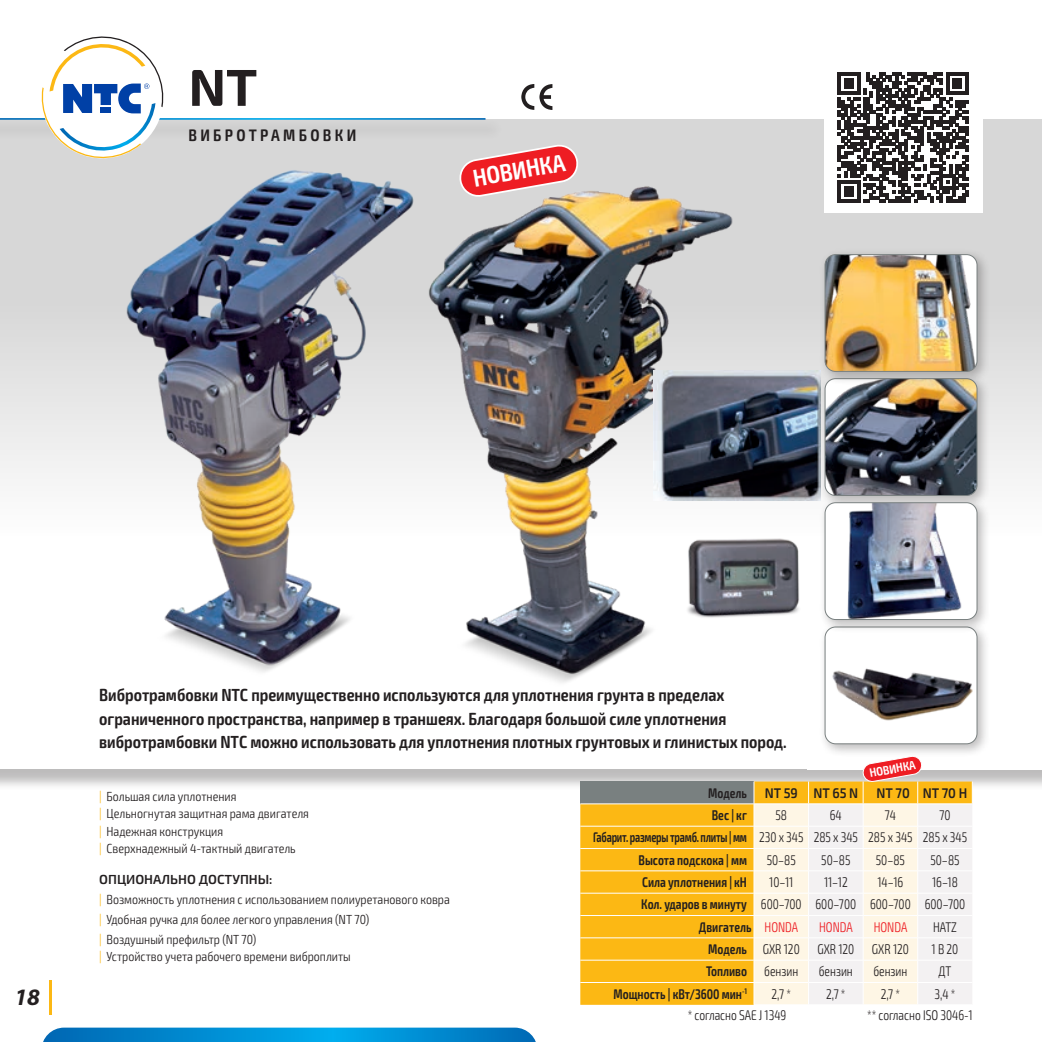
<style>
.page{position:relative;width:1042px;height:1042px;background:#fff}
.page>*{position:absolute;margin:0;border:0;box-sizing:border-box;transform-origin:0 0}
.t1{font:700 51.98px "Exo 2";color:#231f20}
.t2{font:600 condensed 24.5px "Exo 2";color:#fff}
.t3{font:italic 700 23.62px "Myriad Pro";color:#231f20}
.Normální{font:600 condensed 17.5px/23.6px "Exo 2";color:#231f20}
.t4{font:600 condensed 16.62px "Exo 2";letter-spacing:.2em;color:#231f20}
.Normální-2{font:300 condensed 14px "Exo 2";color:#231f20;scale:.9 1}
.Normální-3{font:600 condensed 14px "Exo 2";color:#231f20;scale:.9 1}
.Normální-4{font:600 condensed 14px "Exo 2";letter-spacing:-.02em;color:#231f20;scale:.8 1}
.Normální-5{font:600 14px "Exo 2";color:#231f20;scale:.9 1}
.Normální-6{font:300 condensed 14px "Exo 2";color:#ee1d23;scale:.9 1}
.Normální-7{font:300 condensed 13.12px "Exo 2";color:#231f20}
.Normální-8{font:600 13.12px "Exo 2";color:#231f20}
.t5{font:600 condensed 12.25px "Exo 2";color:#fff}
.s1{color:#fcb814}
</style>
<div class="page">
<div style="left:0;top:633px;width:1042px;height:158px;background:#231f20;opacity:.3"></div>
<div style="left:0;top:630px;width:1042px;height:139px;background:#fff"></div>
<svg style="left:43px;top:1027px;width:493px;height:15px;background:#1092d3"></svg>
<div style="left:0;top:119px;width:1042px;height:417px;background:linear-gradient(to bottom,#cecece,#f6f6f6)"></div>
<div style="left:823px;top:55px;width:159px;height:158px;background:#fff"></div>
<hr style="left:50px;top:980px;width:2px;height:34px;background:#fcb814">
<svg style="left:521px;top:84px;width:31px;height:26px"></svg>
<img style="left:95px;top:140px;width:372px;height:532px">
<img style="left:389px;top:167px;width:352px;height:516px">
<div style="left:818px;top:372px;width:172px;height:137px;background:#231f20;opacity:.3"></div>
<img style="left:825px;top:385px;width:152px;height:110px">
<div style="left:824px;top:378px;width:153px;height:118px;border:1px solid #798080;border-radius:11px"></div>
<div style="left:818px;top:248px;width:172px;height:137px;background:#231f20;opacity:.3"></div>
<img style="left:825px;top:255px;width:152px;height:116px">
<div style="left:824px;top:254px;width:153px;height:118px;border:1px solid #798080;border-radius:11px"></div>
<div style="left:818px;top:620px;width:172px;height:137px;background:#231f20;opacity:.3"></div>
<img style="left:825px;top:633px;width:152px;height:111px">
<div style="left:824px;top:626px;width:153px;height:118px;border:1px solid #798080;border-radius:11px"></div>
<div style="left:818px;top:496px;width:172px;height:137px;background:#231f20;opacity:.3"></div>
<img style="left:825px;top:503px;width:152px;height:116px">
<div style="left:824px;top:502px;width:153px;height:118px;border:1px solid #798080;border-radius:11px"></div>
<img style="left:678px;top:520px;width:152px;height:125px">
<img style="left:653px;top:371px;width:168px;height:129px">
<svg style="left:838px;top:72px;width:130px;height:131px"></svg>
<svg style="left:580px;top:781px;width:173px;height:224px;background:#eeb321"></svg>
<hr style="left:580px;top:803px;width:174px;height:1px;background:#fff">
<hr style="left:580px;top:826px;width:174px;height:1px;background:#fff">
<hr style="left:580px;top:848px;width:174px;height:1px;background:#fff">
<hr style="left:580px;top:870px;width:174px;height:1px;background:#fff">
<hr style="left:580px;top:893px;width:174px;height:1px;background:#fff">
<hr style="left:580px;top:915px;width:174px;height:1px;background:#fff">
<hr style="left:580px;top:937px;width:174px;height:1px;background:#fff">
<hr style="left:580px;top:960px;width:174px;height:1px;background:#fff">
<hr style="left:580px;top:982px;width:174px;height:1px;background:#fff">
<div style="left:0;top:119px;width:505px;height:21px;background:#d2d2d2"></div>
<hr style="left:0;top:118px;width:485px;height:2px;background:#fff">
<svg style="left:39px;top:36px;width:127px;height:127px"></svg>
<svg style="left:459px;top:144px;width:120px;height:53px;background:#e76c70"></svg>
<svg style="left:753px;top:755px;width:220px;height:250px"></svg>
<p class="t1" style="left:189px;top:48px;width:70px">NT</p>
<p class="t4" style="left:189px;top:125px;width:169px">ВИБРОТРАМБОВКИ</p>
<p class="t2" style="left:471px;top:164px;width:95px;rotate:-10deg">НОВИНКА</p>
<h3 class="t3" style="left:15px;top:984px;width:27px">18</h3>
<p class="Normální" style="left:99px;top:683px;width:689px">Вибротрамбовки NTC преимущественно используются для уплотнения грунта в пределах ограниченного пространства, например в траншеях. Благодаря большой силе уплотнения вибротрамбовки NTC можно использовать для уплотнения плотных грунтовых и глинистых пород.</p>
<p class="t5" style="left:868px;top:766px;width:48px;rotate:-10deg">НОВИНКА</p>
<p class="Normální-7" style="left:99px;top:788px;width:139px"><span class="s1">|</span> Большая сила уплотнения</p>
<p class="Normální-7" style="left:99px;top:806px;width:211px"><span class="s1">|</span> Цельногнутая защитная рама двигателя</p>
<p class="Normální-7" style="left:99px;top:823px;width:125px"><span class="s1">|</span> Надежная конструкция</p>
<p class="Normální-7" style="left:99px;top:841px;width:198px"><span class="s1">|</span> Сверхнадежный 4-тактный двигатель</p>
<p class="Normální-8" style="left:99px;top:870px;width:175px">ОПЦИОНАЛЬНО ДОСТУПНЫ:</p>
<p class="Normální-7" style="left:99px;top:891px;width:352px"><span class="s1">|</span> Возможность уплотнения с использованием полиуретанового ковра</p>
<p class="Normální-7" style="left:99px;top:911px;width:271px"><span class="s1">|</span> Удобная ручка для более легкого управления (NT 70)</p>
<p class="Normální-7" style="left:99px;top:931px;width:159px"><span class="s1">|</span> Воздушный префильтр (NT 70)</p>
<p class="Normální-7" style="left:99px;top:949px;width:253px"><span class="s1">|</span> Устройство учета рабочего времени виброплиты</p>
<p class="Normální-3" style="left:708px;top:784px;width:44px">Модель</p>
<p class="Normální-5" style="left:765px;top:782px;width:38px">NT 59</p>
<p class="Normální-5" style="left:813px;top:782px;width:51px">NT 65 N</p>
<p class="Normální-5" style="left:876px;top:782px;width:38px">NT 70</p>
<p class="Normální-5" style="left:922px;top:782px;width:51px">NT 70 H</p>
<p class="Normální-3" style="left:712px;top:807px;width:41px">Вес | кг</p>
<p class="Normální-2" style="left:775px;top:807px;width:14px">58</p>
<p class="Normální-2" style="left:830px;top:807px;width:15px">64</p>
<p class="Normální-2" style="left:885px;top:807px;width:14px">74</p>
<p class="Normální-2" style="left:939px;top:807px;width:14px">70</p>
<p class="Normální-4" style="left:593px;top:829px;width:194px">Габарит. рaзмеры трамб. плиты | мм</p>
<p class="Normální-2" style="left:759px;top:829px;width:51px">230 x 345</p>
<p class="Normální-2" style="left:813px;top:829px;width:51px">285 x 345</p>
<p class="Normální-2" style="left:868px;top:829px;width:51px">285 x 345</p>
<p class="Normální-2" style="left:923px;top:829px;width:51px">285 x 345</p>
<p class="Normální-3" style="left:638px;top:851px;width:122px">Высота подскока | мм</p>
<p class="Normální-2" style="left:767px;top:851px;width:34px">50–85</p>
<p class="Normální-2" style="left:821px;top:851px;width:34px">50–85</p>
<p class="Normální-2" style="left:876px;top:851px;width:34px">50–85</p>
<p class="Normální-2" style="left:930px;top:851px;width:34px">50–85</p>
<p class="Normální-3" style="left:642px;top:873px;width:118px">Сила уплотнения | кН</p>
<p class="Normální-2" style="left:769px;top:874px;width:28px">10–11</p>
<p class="Normální-2" style="left:824px;top:874px;width:28px">11–12</p>
<p class="Normální-2" style="left:877px;top:874px;width:30px">14–16</p>
<p class="Normální-2" style="left:932px;top:874px;width:30px">16–18</p>
<p class="Normální-3" style="left:641px;top:896px;width:119px">Кол. ударов в минуту</p>
<p class="Normální-2" style="left:761px;top:896px;width:47px">600–700</p>
<p class="Normální-2" style="left:815px;top:896px;width:47px">600–700</p>
<p class="Normální-2" style="left:870px;top:896px;width:47px">600–700</p>
<p class="Normální-2" style="left:924px;top:896px;width:47px">600–700</p>
<p class="Normální-3" style="left:699px;top:918px;width:60px">Двигатель</p>
<p class="Normální-6" style="left:764px;top:918px;width:39px">HONDA</p>
<p class="Normální-6" style="left:819px;top:918px;width:39px">HONDA</p>
<p class="Normální-6" style="left:874px;top:918px;width:39px">HONDA</p>
<p class="Normální-2" style="left:933px;top:918px;width:28px">HATZ</p>
<p class="Normální-3" style="left:708px;top:940px;width:44px">Модель</p>
<p class="Normální-2" style="left:763px;top:941px;width:43px">GXR 120</p>
<p class="Normální-2" style="left:817px;top:941px;width:43px">GXR 120</p>
<p class="Normální-2" style="left:872px;top:941px;width:43px">GXR 120</p>
<p class="Normální-2" style="left:931px;top:941px;width:31px">1 B 20</p>
<p class="Normální-3" style="left:706px;top:963px;width:47px">Топливо</p>
<p class="Normální-2" style="left:764px;top:963px;width:39px">бензин</p>
<p class="Normální-2" style="left:819px;top:963px;width:39px">бензин</p>
<p class="Normální-2" style="left:873px;top:963px;width:39px">бензин</p>
<p class="Normální-2" style="left:938px;top:963px;width:16px">ДТ</p>
<p class="Normální-3" style="left:613px;top:985px;width:150px">Mощность | кВт/3600 мин<sup>-1</sup></p>
<p class="Normální-2" style="left:771px;top:985px;width:23px">2,7 *</p>
<p class="Normální-2" style="left:826px;top:985px;width:23px">2,7 *</p>
<p class="Normální-2" style="left:881px;top:985px;width:23px">2,7 *</p>
<p class="Normální-2" style="left:934px;top:985px;width:25px">3,4 *</p>
<p class="Normální-2" style="left:688px;top:1007px;width:111px">* согласно SAE J 1349</p>
<p class="Normální-2" style="left:867px;top:1007px;width:119px">** согласно ISO 3046-1</p>
</div>
